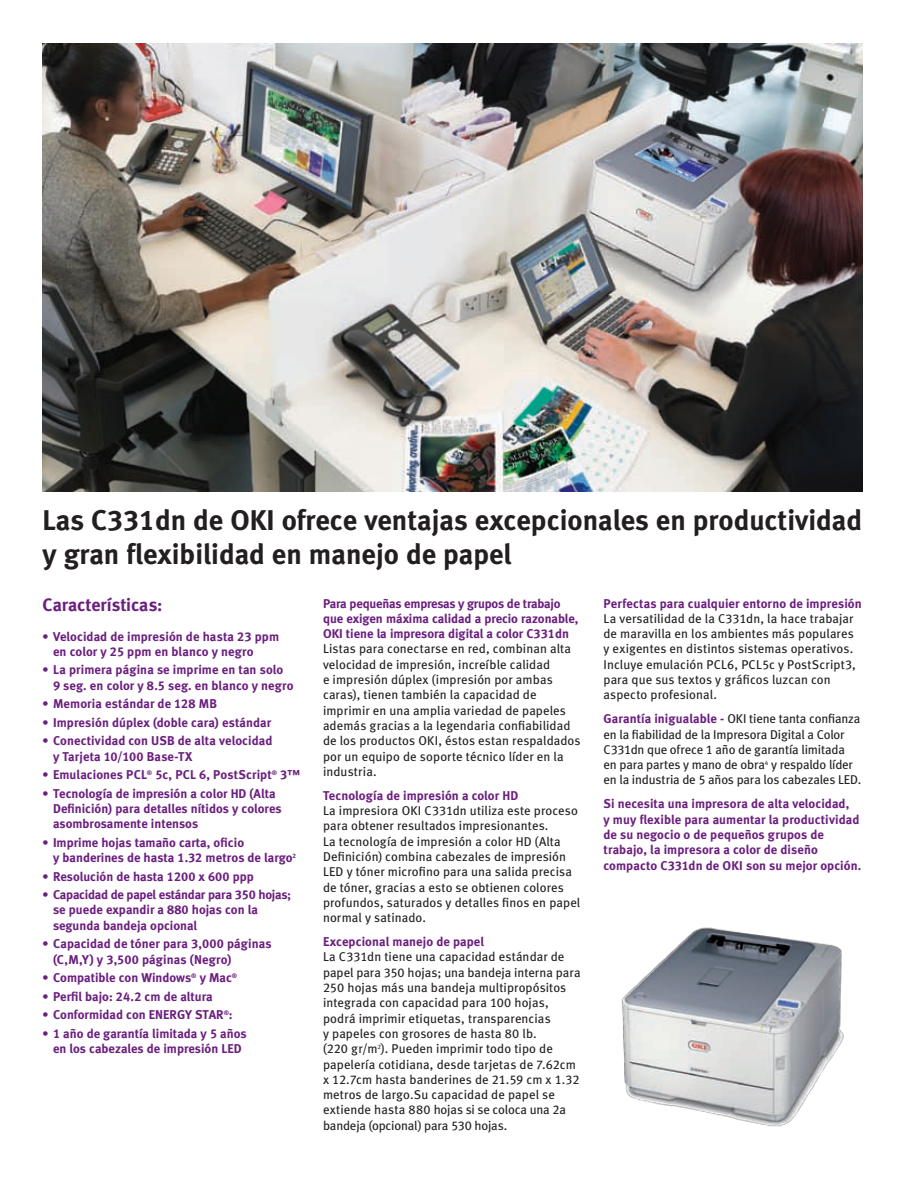
<style>
.page{position:relative;width:918px;height:1188px;background:#fff}
.page>*{position:absolute;margin:0;border:0;box-sizing:border-box;transform-origin:0 0}
.t1{font:28.5px/34.2px "Meta Bold LF";color:#231f20}
.t2{font:18px "Meta Bold LF";color:#6b1f7e}
.t3{font:12.75px/15.3px "Meta Book LF";letter-spacing:.005em;color:#231f20}
.t4{font:12.75px/15.3px "Meta Bold LF";letter-spacing:.005em;color:#6b1f7e}
.s1{font-family:"Meta Bold LF";color:#6b1f7e}
</style>
<div class="page">
<img style="left:43px;top:43px;width:820px;height:448px">
<img style="left:621px;top:927px;width:223px;height:200px">
<h1 class="t1" style="left:43px;top:502px;width:821px">Las C331dn de OKI ofrece ventajas excepcionales en productividad y gran flexibilidad en manejo de papel</h1>
<h2 class="t2" style="left:43px;top:594px;width:121px">Características:</h2>
<p class="t4" style="left:53px;top:628px;width:228px;text-indent:-10px">• Velocidad de impresión de hasta 23 ppm en color y 25 ppm en blanco y negro</p>
<p class="t4" style="left:53px;top:662px;width:242px;text-indent:-10px">• La primera página se imprime en tan solo<br>9 seg. en color y 8.5 seg. en blanco y negro</p>
<p class="t4" style="left:43px;top:696px;width:176px">• Memoria estándar de 128 MB</p>
<p class="t4" style="left:43px;top:714px;width:230px">• Impresión dúplex (doble cara) estándar</p>
<p class="t4" style="left:53px;top:733px;width:221px;text-indent:-10px">• Conectividad con USB de alta velocidad y Tarjeta 10/100 Base-TX</p>
<p class="t4" style="left:43px;top:767px;width:259px">• Emulaciones PCL<sup>®</sup> 5c, PCL 6, PostScript<sup>®</sup> 3™</p>
<p class="t4" style="left:53px;top:785px;width:230px;text-indent:-10px">• Tecnología de impresión a color HD (Alta<br>Definición) para detalles nítidos y colores asombrosamente intensos</p>
<p class="t4" style="left:53px;top:834px;width:245px;text-indent:-10px">• Imprime hojas tamaño carta, oficio<br>y banderines de hasta 1.32 metros de largo<sup>2</sup></p>
<p class="t4" style="left:43px;top:868px;width:213px">• Resolución de hasta 1200 x 600 ppp</p>
<p class="t4" style="left:53px;top:887px;width:240px;text-indent:-10px">• Capacidad de papel estándar para 350 hojas; se puede expandir a 880 hojas con la segunda bandeja opcional</p>
<p class="t4" style="left:53px;top:936px;width:220px;text-indent:-10px">• Capacidad de tóner para 3,000 páginas (C,M,Y) y 3,500 páginas (Negro)</p>
<p class="t4" style="left:43px;top:970px;width:196px">• Compatible con Windows<sup>®</sup> y Mac<sup>®</sup></p>
<p class="t4" style="left:43px;top:988px;width:172px">• Perfil bajo: 24.2 cm de altura</p>
<p class="t4" style="left:43px;top:1007px;width:192px">• Conformidad con ENERGY STAR<sup>®</sup>:</p>
<p class="t4" style="left:43px;top:1025px;width:206px;text-align:center">• 1 año de garantía limitada y 5 años en los cabezales de impresión LED</p>
<p class="t4" style="left:603px;top:595px;width:260px">Perfectas para cualquier entorno de impresión</p>
<p class="t3" style="left:603px;top:610px;width:254px">La versatilidad de la C331dn, la hace trabajar de maravilla en los ambientes más populares y exigentes en distintos sistemas operativos.<br>Incluye emulación PCL6, PCL5c y PostScript3, para que sus textos y gráficos luzcan con aspecto profesional.</p>
<p class="t3" style="left:603px;top:711px;width:259px"><span class="s1">Garantía inigualable -</span> OKI tiene tanta confianza en la fiabilidad de la Impresora Digital a Color C331dn que ofrece 1 año de garantía limitada en para partes y mano de obra<sup>4</sup> y respaldo líder en la industria de 5 años para los cabezales LED.</p>
<p class="t4" style="left:603px;top:796px;width:259px">Si necesita una impresora de alta velocidad,<br>y muy flexible para aumentar la productividad de su negocio o de pequeños grupos de trabajo, la impresora a color de diseño compacto C331dn de OKI son su mejor opción.</p>
<p class="t4" style="left:323px;top:595px;width:257px">Para pequeñas empresas y grupos de trabajo que exigen máxima calidad a precio razonable,<br>OKI tiene la impresora digital a color C331dn</p>
<p class="t3" style="left:323px;top:641px;width:259px">Listas para conectarse en red, combinan alta velocidad de impresión, increíble calidad<br>e impresión dúplex (impresión por ambas caras), tienen también la capacidad de imprimir en una amplia variedad de papeles además gracias a la legendaria confiabilidad de los productos OKI, éstos estan respaldados por un equipo de soporte técnico líder en la industria.</p>
<p class="t4" style="left:323px;top:787px;width:197px">Tecnología de impresión a color HD</p>
<p class="t3" style="left:323px;top:803px;width:259px">La impresiora OKI C331dn utiliza este proceso para obtener resultados impresionantes.<br>La tecnología de impresión a color HD (Alta Definición) combina cabezales de impresión LED y tóner microfino para una salida precisa de tóner, gracias a esto se obtienen colores profundos, saturados y detalles finos en papel normal y satinado.</p>
<p class="t4" style="left:323px;top:934px;width:163px">Excepcional manejo de papel</p>
<p class="t3" style="left:323px;top:949px;width:259px">La C331dn tiene una capacidad estándar de papel para 350 hojas; una bandeja interna para 250 hojas más una bandeja multipropósitos integrada con capacidad para 100 hojas, podrá imprimir etiquetas, transparencias<br>y papeles con grosores de hasta 80 lb.<br>(220 gr/m<sup>2</sup>). Pueden imprimir todo tipo de papelería cotidiana, desde tarjetas de 7.62cm x 12.7cm hasta banderines de 21.59 cm x 1.32 metros de largo.Su capacidad de papel se extiende hasta 880 hojas si se coloca una 2a bandeja (opcional) para 530 hojas.</p>
</div>
